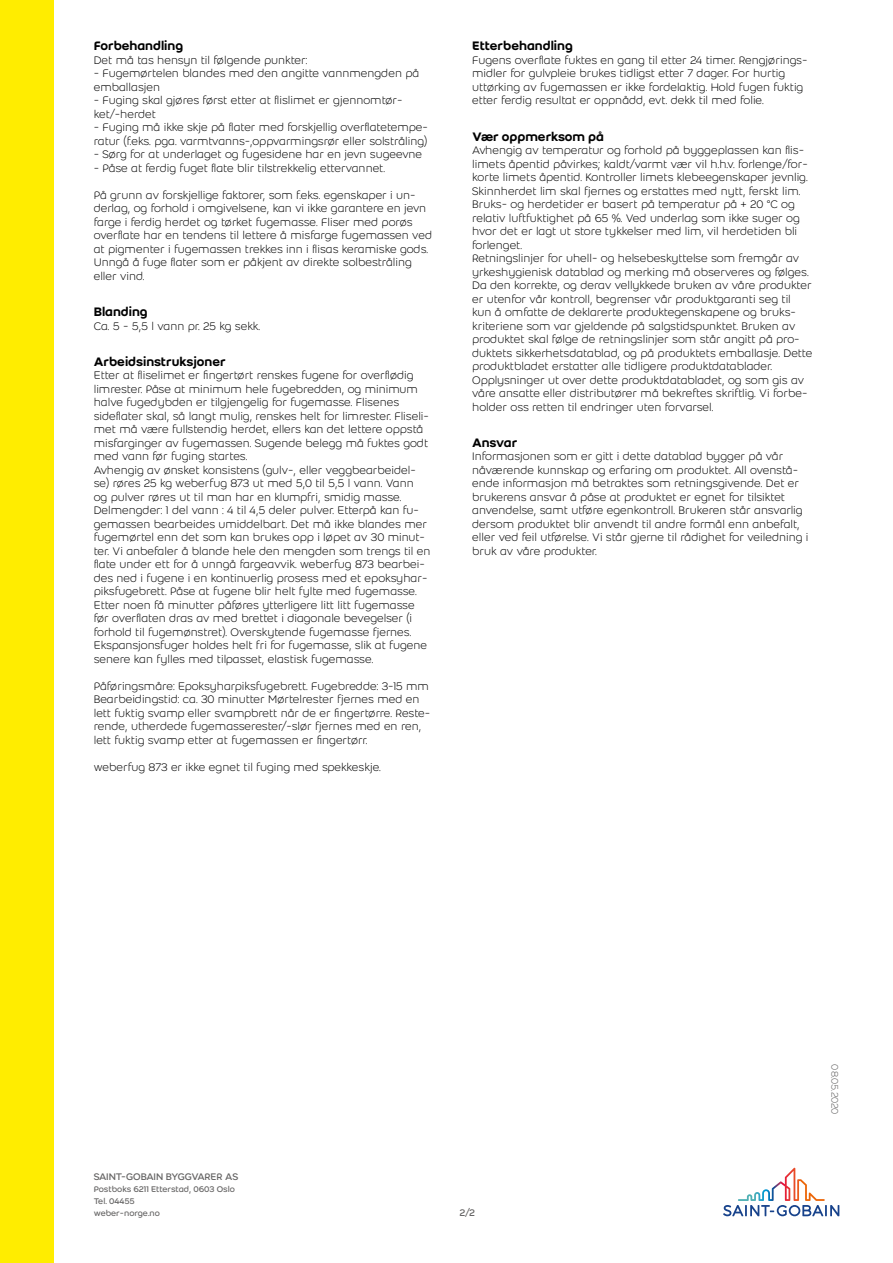
<style>
.page{position:relative;width:893px;height:1263px;background:#fff}
.page>*{position:absolute;margin:0;border:0;box-sizing:border-box;transform-origin:0 0}
.t1{font:500 13.5px "Weber";color:#000}
.t2{font:300 12px/13.5px "Weber";color:#000}
.t3{font:10.5px "Weber";letter-spacing:-.025em;color:#646363}
.t4{font:300 10.5px "Weber";letter-spacing:-.02em;color:#646363}
.t5{font:9px/12px "Weber";color:#646363}
</style>
<div class="page">
<div style="left:0;top:0;width:54px;height:1263px;background:#ffed00"></div>
<svg style="left:723px;top:1168px;width:116px;height:48px"></svg>
<p class="t1" style="left:94px;top:36px;width:91px">Forbehandling</p>
<p class="t2" style="left:94px;top:53px;width:215px">Det må tas hensyn til følgende punkter:</p>
<p class="t2" style="left:94px;top:66px;width:327px">- Fugemørtelen blandes med den angitte vannmengden på emballasjen</p>
<p class="t2" style="left:94px;top:93px;width:310px">- Fuging skal gjøres først etter at flislimet er gjennomtør&shy;ket/-herdet</p>
<p class="t2" style="left:94px;top:120px;width:335px">- Fuging må ikke skje på flater med forskjellig overflatetempe&shy;ratur (f.eks. pga. varmtvanns-,oppvarmingsrør eller solstråling)</p>
<p class="t2" style="left:94px;top:147px;width:330px">- Sørg for at underlaget og fugesidene har en jevn sugeevne</p>
<p class="t2" style="left:94px;top:161px;width:293px">- Påse at ferdig fuget flate blir tilstrekkelig ettervannet.</p>
<p class="t2" style="left:94px;top:188px;width:340px">På grunn av forskjellige faktorer, som f.eks. egenskaper i un&shy;derlag, og forhold i omgivelsene, kan vi ikke garantere en jevn farge i ferdig herdet og tørket fugemasse. Fliser med porøs overflate har en tendens til lettere å misfarge fugemassen ved at pigmenter i fugemassen trekkes inn i flisas keramiske gods.<br>Unngå å fuge flater som er påkjent av direkte solbestråling eller vind.</p>
<p class="t1" style="left:94px;top:302px;width:56px">Blanding</p>
<p class="t2" style="left:94px;top:319px;width:168px">Ca. 5 - 5,5 l vann pr. 25 kg sekk.</p>
<p class="t1" style="left:94px;top:352px;width:134px">Arbeidsinstruksjoner</p>
<p class="t2" style="left:94px;top:368px;width:338px">Etter at fliselimet er fingertørt renskes fugene for overflødig limrester. Påse at minimum hele fugebredden, og minimum halve fugedybden er tilgjengelig for fugemasse. Flisenes sideflater skal, så langt mulig, renskes helt for limrester. Fliseli&shy;met må være fullstendig herdet, ellers kan det lettere oppstå misfarginger av fugemassen. Sugende belegg må fuktes godt med vann før fuging startes.<br>Avhengig av ønsket konsistens (gulv-, eller veggbearbeidel&shy;se) røres 25 kg weberfug 873 ut med 5,0 til 5,5 l vann. Vann<br>og pulver røres ut til man har en klumpfri, smidig masse.<br>Delmengder: 1 del vann : 4 til 4,5 deler pulver. Etterpå kan fu&shy;gemassen bearbeides umiddelbart. Det må ikke blandes mer fugemørtel enn det som kan brukes opp i løpet av 30 minut&shy;ter. Vi anbefaler å blande hele den mengden som trengs til en flate under ett for å unngå fargeavvik. weberfug 873 bearbei&shy;des ned i fugene i en kontinuerlig prosess med et epoksyhar&shy;piksfugebrett. Påse at fugene blir helt fylte med fugemasse.<br>Etter noen få minutter påføres ytterligere litt litt fugemasse før overflaten dras av med brettet i diagonale bevegelser (i forhold til fugemønstret). Overskytende fugemasse fjernes.<br>Ekspansjonsfuger holdes helt fri for fugemasse, slik at fugene senere kan fylles med tilpasset, elastisk fugemasse.</p>
<p class="t2" style="left:94px;top:679px;width:338px">Påføringsmåre: Epoksyharpiksfugebrett. Fugebredde: 3-15 mm Bearbeidingstid: ca. 30 minutter Mørtelrester fjernes med en lett fuktig svamp eller svampbrett når de er fingertørre. Reste&shy;rende, utherdede fugemasserester/-slør fjernes med en ren, lett fuktig svamp etter at fugemassen er fingertørr.</p>
<p class="t2" style="left:94px;top:760px;width:289px">weberfug 873 er ikke egnet til fuging med spekkeskje.</p>
<p class="t1" style="left:472px;top:36px;width:102px">Etterbehandling</p>
<p class="t2" style="left:472px;top:53px;width:337px">Fugens overflate fuktes en gang til etter 24 timer. Rengjørings&shy;midler for gulvpleie brukes tidligst etter 7 dager. For hurtig uttørking av fugemassen er ikke fordelaktig. Hold fugen fuktig etter ferdig resultat er oppnådd, evt. dekk til med folie.</p>
<p class="t1" style="left:472px;top:126px;width:133px">Vær oppmerksom på</p>
<p class="t2" style="left:472px;top:143px;width:342px">Avhengig av temperatur og forhold på byggeplassen kan flis&shy;limets åpentid påvirkes; kaldt/varmt vær vil h.h.v. forlenge/for&shy;korte limets åpentid. Kontroller limets klebeegenskaper jevnlig.<br>Skinnherdet lim skal fjernes og erstattes med nytt, ferskt lim.<br>Bruks- og herdetider er basert på temperatur på + 20 °C og relativ luftfuktighet på 65 %. Ved underlag som ikke suger og hvor det er lagt ut store tykkelser med lim, vil herdetiden bli forlenget.<br>Retningslinjer for uhell- og helsebeskyttelse som fremgår av yrkeshygienisk datablad og merking må observeres og følges.<br>Da den korrekte, og derav vellykkede bruken av våre produkter er utenfor vår kontroll, begrenser vår produktgaranti seg til kun å omfatte de deklarerte produktegenskapene og bruks&shy;kriteriene som var gjeldende på salgstidspunktet. Bruken av produktet skal følge de retningslinjer som står angitt på pro&shy;duktets sikkerhetsdatablad, og på produktets emballasje. Dette produktbladet erstatter alle tidligere produktdatablader.<br>Opplysninger ut over dette produktdatabladet, og som gis av våre ansatte eller distributører må bekreftes skriftlig. Vi forbe&shy;holder oss retten til endringer uten forvarsel.</p>
<p class="t1" style="left:472px;top:433px;width:47px">Ansvar</p>
<p class="t2" style="left:472px;top:449px;width:338px">Informasjonen som er gitt i dette datablad bygger på vår nåværende kunnskap og erfaring om produktet. All ovenstå&shy;ende informasjon må betraktes som retningsgivende. Det er brukerens ansvar å påse at produktet er egnet for tilsiktet anvendelse, samt utføre egenkontroll. Brukeren står ansvarlig dersom produktet blir anvendt til andre formål enn anbefalt, eller ved feil utførelse. Vi står gjerne til rådighet for veiledning i bruk av våre produkter.</p>
<p class="t3" style="left:94px;top:1169px;width:146px">SAINT-GOBAIN BYGGVARER AS</p>
<p class="t5" style="left:94px;top:1183px;width:143px">Postboks 6211 Etterstad, 0603 Oslo<br>Tel. 04455<br>weber-norge.no</p>
<p class="t3" style="left:459px;top:1205px;width:17px">2/2</p>
<p class="t4" style="left:842px;top:1064px;width:51px;rotate:90deg">08.05.2020</p>
</div>
